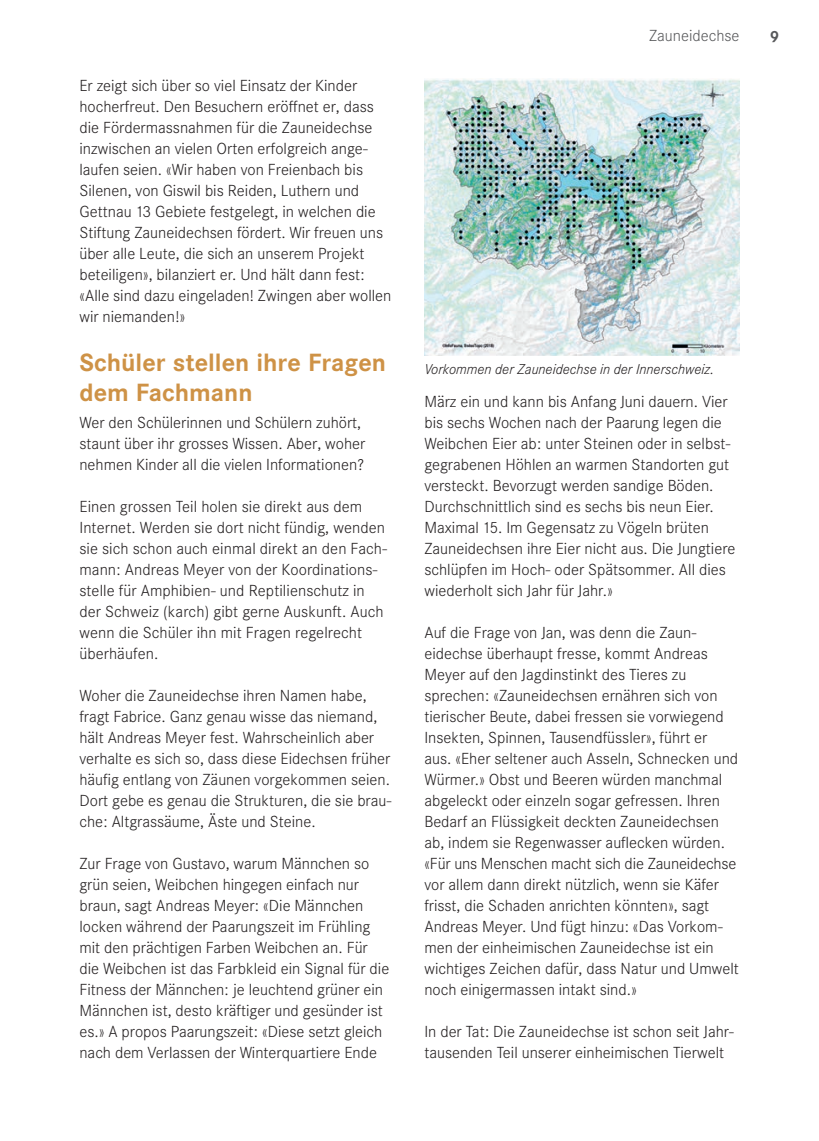
<style>
.page{position:relative;width:819px;height:1141px;background:#fff}
.page>*{position:absolute;margin:0;border:0;box-sizing:border-box;transform-origin:0 0}
.zwischentitel_laufte{font:700 24.5px/29.4px "Corporate SBQ";color:#ce9246}
.text_01{font:300 15.75px/21px "Corporate SBQ";color:#231f20}
.seitenthema_rechts{font:300 15.75px "Corporate SBQ";color:#57585a}
.t1{font:700 15.75px "Corporate SBQ";color:#57585a}
.Legende_Bilder{font:italic 300 14px "Corporate SBQ";color:#231f20}
</style>
<div class="page">
<img style="left:424px;top:78px;width:315px;height:278px">
<p class="text_01" style="left:79px;top:75px;width:313px">Er zeigt sich über so viel Einsatz der Kinder hocherfreut. Den Besuchern eröffnet er, dass die Fördermassnahmen für die Zauneidechse inzwischen an vielen Orten erfolgreich ange&shy;laufen seien. «Wir haben von Freienbach bis Silenen, von Giswil bis Reiden, Luthern und Gettnau 13 Gebiete festgelegt, in welchen die Stiftung Zauneidechsen fördert. Wir freuen uns über alle Leute, die sich an unserem Projekt beteiligen», bilanziert er. Und hält dann fest: «Alle sind dazu eingeladen! Zwingen aber wollen wir niemanden!»</p>
<p class="zwischentitel_laufte" style="left:79px;top:348px;width:308px">Schüler stellen ihre Fragen dem Fachmann</p>
<p class="text_01" style="left:79px;top:412px;width:287px">Wer den Schülerinnen und Schülern zuhört, staunt über ihr grosses Wissen. Aber, woher nehmen Kinder all die vielen Informationen?</p>
<p class="text_01" style="left:79px;top:496px;width:309px">Einen grossen Teil holen sie direkt aus dem Internet. Werden sie dort nicht fündig, wenden sie sich schon auch einmal direkt an den Fach&shy;mann: Andreas Meyer von der Koordinations&shy;stelle für Amphibien- und Reptilienschutz in der Schweiz (karch) gibt gerne Auskunft. Auch wenn die Schüler ihn mit Fragen regelrecht überhäufen.</p>
<p class="text_01" style="left:79px;top:685px;width:313px">Woher die Zauneidechse ihren Namen habe, fragt Fabrice. Ganz genau wisse das niemand, hält Andreas Meyer fest. Wahrscheinlich aber verhalte es sich so, dass diese Eidechsen früher häufig entlang von Zäunen vorgekommen seien.<br>Dort gebe es genau die Strukturen, die sie brau&shy;che: Altgrassäume, Äste und Steine.</p>
<p class="text_01" style="left:79px;top:853px;width:311px">Zur Frage von Gustavo, warum Männchen so grün seien, Weibchen hingegen einfach nur braun, sagt Andreas Meyer: «Die Männchen locken während der Paarungszeit im Frühling mit den prächtigen Farben Weibchen an. Für die Weibchen ist das Farbkleid ein Signal für die Fitness der Männchen: je leuchtend grüner ein Männchen ist, desto kräftiger und gesünder ist es.» A propos Paarungszeit: «Diese setzt gleich nach dem Verlassen der Winterquartiere Ende</p>
<p class="seitenthema_rechts" style="left:649px;top:27px;width:92px">Zauneidechse</p>
<p class="t1" style="left:769px;top:27px;width:11px">9</p>
<p class="Legende_Bilder" style="left:424px;top:361px;width:291px">Vorkommen der Zauneidechse in der Innerschweiz.</p>
<p class="text_01" style="left:424px;top:391px;width:312px">März ein und kann bis Anfang Juni dauern. Vier bis sechs Wochen nach der Paarung legen die Weibchen Eier ab: unter Steinen oder in selbst&shy;gegrabenen Höhlen an warmen Standorten gut versteckt. Bevorzugt werden sandige Böden.<br>Durchschnittlich sind es sechs bis neun Eier.<br>Maximal 15. Im Gegensatz zu Vögeln brüten Zauneidechsen ihre Eier nicht aus. Die Jungtiere schlüpfen im Hoch- oder Spätsommer. All dies wiederholt sich Jahr für Jahr.»</p>
<p class="text_01" style="left:424px;top:622px;width:316px">Auf die Frage von Jan, was denn die Zaun&shy;eidechse überhaupt fresse, kommt Andreas Meyer auf den Jagdinstinkt des Tieres zu sprechen: «Zauneidechsen ernähren sich von tierischer Beute, dabei fressen sie vorwiegend Insekten, Spinnen, Tausendfüssler», führt er<br>aus. «Eher seltener auch Asseln, Schnecken und Würmer.» Obst und Beeren würden manchmal abgeleckt oder einzeln sogar gefressen. Ihren Bedarf an Flüssigkeit deckten Zauneidechsen ab, indem sie Regenwasser auflecken würden. «Für uns Menschen macht sich die Zauneidechse vor allem dann direkt nützlich, wenn sie Käfer frisst, die Schaden anrichten könnten», sagt Andreas Meyer. Und fügt hinzu: «Das Vorkom&shy;men der einheimischen Zauneidechse ist ein wichtiges Zeichen dafür, dass Natur und Umwelt noch einigermassen intakt sind.»</p>
<p class="text_01" style="left:424px;top:1021px;width:311px">In der Tat: Die Zauneidechse ist schon seit Jahr&shy;tausenden Teil unserer einheimischen Tierwelt</p>
</div>
